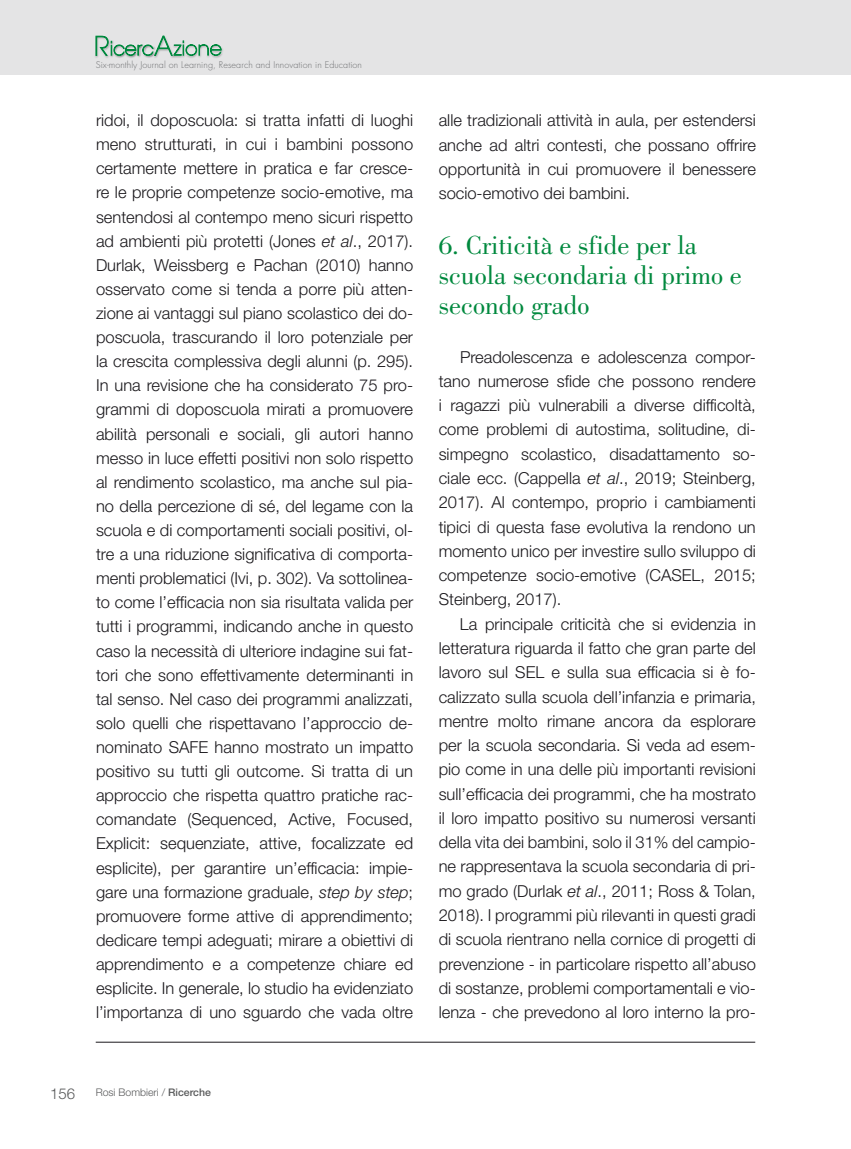
<style>
.page{position:relative;width:851px;height:1149px;background:#fff}
.page>*{position:absolute;margin:0;border:0;box-sizing:border-box;transform-origin:0 0}
.t1{font:27px/30.3px "Bodoni";color:#00893e}
.t2{font:300 16.5px/24.2px "Helvetica Neue LT";color:#1a181c;text-align:justify}
.t3{font:300 15px "Helvetica Neue CE";color:#595a5b}
.t4{font:300 10.5px "Helvetica Neue CE";color:#595a5b}
.t5{font:300 9px "Futura";letter-spacing:.01em;color:#707173}
.s1{font-style:italic}
.s2{font-weight:500}
</style>
<div class="page">
<hr style="left:96px;top:1041px;width:659px;height:1px;background:#1a181c">
<div style="left:829px;top:0;width:21px;height:74px;background:#e4e4e5"></div>
<div style="left:0;top:0;width:829px;height:74px;background:#e4e4e5"></div>
<div style="left:94px;top:35px;width:17px;height:24px;background:#1a181c;opacity:.3"></div>
<div style="left:109px;top:40px;width:47px;height:19px;background:#1a181c;opacity:.5"></div>
<div style="left:152px;top:35px;width:23px;height:24px;background:#1a181c;opacity:.3"></div>
<div style="left:171px;top:38px;width:52px;height:19px;background:#fff;opacity:.3"></div>
<div style="left:172px;top:39px;width:52px;height:20px;background:#1a181c;opacity:.3"></div>
<svg style="left:95px;top:36px;width:126px;height:20px"></svg>
<p class="t5" style="left:96px;top:60px;width:268px">Six-monthly Journal on Learning, Research and Innovation in Education</p>
<p class="t2" style="left:96px;top:108px;width:318px">ridoi, il doposcuola: si tratta infatti di luoghi meno strutturati, in cui i bambini possono certamente mettere in pratica e far cresce&shy;re le proprie competenze socio-emotive, ma sentendosi al contempo meno sicuri rispetto ad ambienti più protetti (Jones <span class="s1">et al</span>., 2017).<br>Durlak, Weissberg e Pachan (2010) hanno osservato come si tenda a porre più atten&shy;zione ai vantaggi sul piano scolastico dei do&shy;poscuola, trascurando il loro potenziale per la crescita complessiva degli alunni (p. 295).<br>In una revisione che ha considerato 75 pro&shy;grammi di doposcuola mirati a promuovere abilità personali e sociali, gli autori hanno messo in luce effetti positivi non solo rispetto al rendimento scolastico, ma anche sul pia&shy;no della percezione di sé, del legame con la scuola e di comportamenti sociali positivi, ol&shy;tre a una riduzione significativa di comporta&shy;menti problematici (Ivi, p. 302). Va sottolinea&shy;to come l’efficacia non sia risultata valida per tutti i programmi, indicando anche in questo caso la necessità di ulteriore indagine sui fat&shy;tori che sono effettivamente determinanti in tal senso. Nel caso dei programmi analizzati, solo quelli che rispettavano l’approccio de&shy;nominato SAFE hanno mostrato un impatto positivo su tutti gli outcome. Si tratta di un approccio che rispetta quattro pratiche rac&shy;comandate (Sequenced, Active, Focused, Explicit: sequenziate, attive, focalizzate ed esplicite), per garantire un’efficacia: impie&shy;gare una formazione graduale, <span class="s1">step by step</span>; promuovere forme attive di apprendimento; dedicare tempi adeguati; mirare a obiettivi di apprendimento e a competenze chiare ed esplicite. In generale, lo studio ha evidenziato l’importanza di uno sguardo che vada oltre</p>
<p class="t2" style="left:438px;top:108px;width:318px">alle tradizionali attività in aula, per estendersi anche ad altri contesti, che possano offrire opportunità in cui promuovere il benessere socio-emotivo dei bambini.</p>
<h1 class="t1" style="left:438px;top:229px;width:304px">6. Criticità e sfide per la scuola secondaria di primo e secondo grado</h1>
<p class="t2" style="left:438px;top:344px;width:318px;text-indent:21px">Preadolescenza e adolescenza compor&shy;tano numerose sfide che possono rendere i ragazzi più vulnerabili a diverse difficoltà, come problemi di autostima, solitudine, di&shy;simpegno scolastico, disadattamento so&shy;ciale ecc. (Cappella <span class="s1">et al</span>., 2019; Steinberg, 2017). Al contempo, proprio i cambiamenti tipici di questa fase evolutiva la rendono un momento unico per investire sullo sviluppo di competenze socio-emotive (CASEL, 2015; Steinberg, 2017).</p>
<p class="t2" style="left:438px;top:611px;width:318px;text-indent:21px">La principale criticità che si evidenzia in letteratura riguarda il fatto che gran parte del lavoro sul SEL e sulla sua efficacia si è fo&shy;calizzato sulla scuola dell’infanzia e primaria, mentre molto rimane ancora da esplorare per la scuola secondaria. Si veda ad esem&shy;pio come in una delle più importanti revisioni sull’efficacia dei programmi, che ha mostrato il loro impatto positivo su numerosi versanti della vita dei bambini, solo il 31% del campio&shy;ne rappresentava la scuola secondaria di pri&shy;mo grado (Durlak <span class="s1">et al</span>., 2011; Ross &amp; Tolan, 2018). I programmi più rilevanti in questi gradi di scuola rientrano nella cornice di progetti di prevenzione - in particolare rispetto all’abuso di sostanze, problemi comportamentali e vio&shy;lenza - che prevedono al loro interno la pro-</p>
<p class="t3" style="left:50px;top:1084px;width:27px">156</p>
<p class="t4" style="left:96px;top:1085px;width:117px">Rosi Bombieri / <span class="s2">Ricerche</span></p>
</div>
